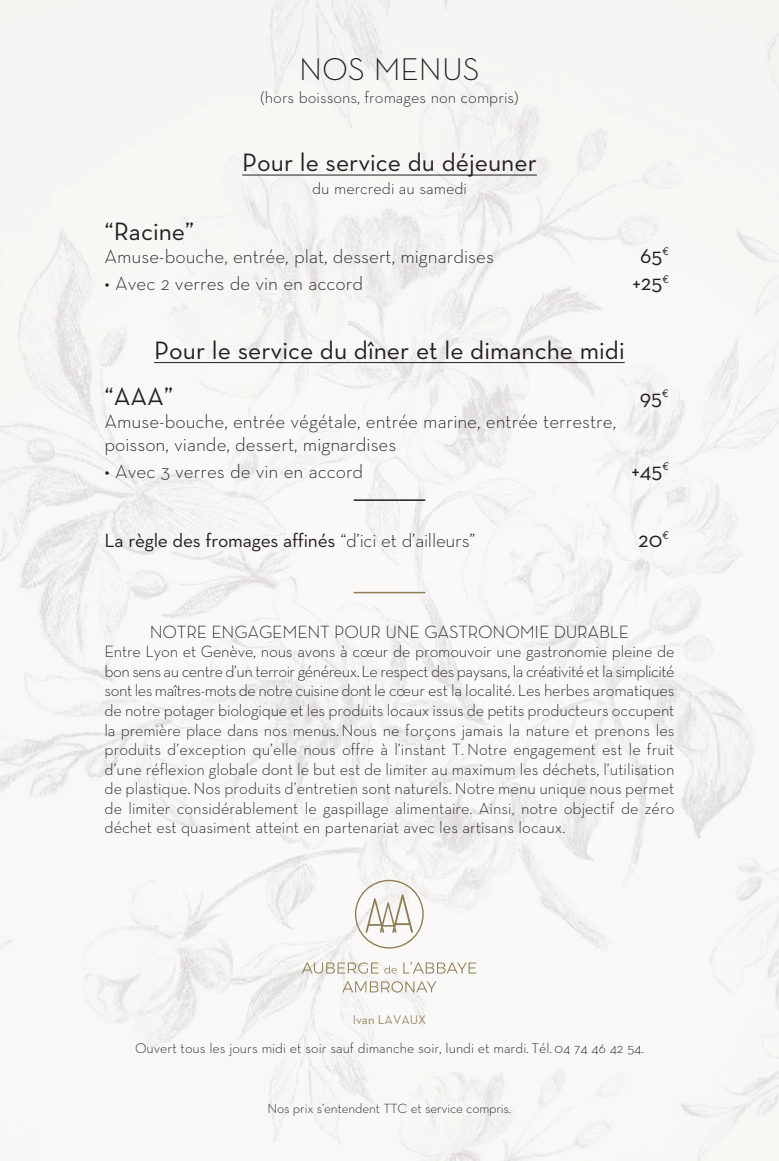
<style>
.page{position:relative;width:779px;height:1161px;background:#fff}
.page>*{position:absolute;margin:0;border:0;box-sizing:border-box;transform-origin:0 0}
.t1{font:300 31.95px "Neutra Text";color:#231f20}
.t2{font:25.65px/45.8px "Neutra Text";color:#231f20}
.t3{font:22.35px "Neutra Text";color:#231f20}
.t4{font:300 19.5px/22.8px "Neutra Text";color:#231f20}
.t5{font:19.5px "Neutra Text";letter-spacing:-.01em;color:#231f20}
.t6{font:300 18px "Neutra Text";letter-spacing:-.01em;color:#231f20}
.t7{font:300 16.65px/19.5px "Neutra Text";color:#231f20;text-align:justify}
.t8{font:300 16.5px "Neutra Text";color:#231f20}
.t9{font:300 14.25px "Neutra Text";color:#231f20}
.t10{font:300 13.5px "Neutra Text";letter-spacing:-.01em;color:#231f20}
.t11{font:12.75px "Neutra Text";color:#988762}
.s1{font-weight:300}
</style>
<div class="page">
<img style="left:0;top:0;width:778px;height:1161px">
<hr style="left:242px;top:175px;width:294px;height:1px;background:#231f20">
<hr style="left:154px;top:362px;width:470px;height:1px;background:#231f20">
<div style="left:354px;top:880px;width:69px;height:68px;border:1px solid #8f7e55;border-radius:50%"></div>
<svg style="left:301px;top:962px;width:77px;height:11px"></svg>
<svg style="left:384px;top:966px;width:12px;height:7px"></svg>
<svg style="left:403px;top:962px;width:73px;height:11px"></svg>
<svg style="left:342px;top:981px;width:94px;height:11px"></svg>
<svg style="left:365px;top:894px;width:48px;height:38px"></svg>
<hr style="left:353px;top:592px;width:72px;height:1px;background:#8f7e55">
<hr style="left:353px;top:499px;width:72px;height:2px;background:#231f20">
<h1 class="t1" style="left:299px;top:57px;width:182px">NOS MENUS</h1>
<p class="t8" style="left:260px;top:91px;width:259px">(hors boissons, fromages non compris)</p>
<h2 class="t2" style="left:242px;top:142px;width:296px">Pour le service du déjeuner</h2>
<p class="t8" style="left:312px;top:182px;width:156px">du mercredi au samedi</p>
<h2 class="t2" style="left:104px;top:211px;width:91px">“Racine”</h2>
<p class="t4" style="left:104px;top:247px;width:390px">Amuse-bouche, entrée, plat, dessert, mignardises</p>
<h3 class="t3" style="left:639px;top:247px;width:30px">65<sup>€</sup></h3>
<p class="t4" style="left:104px;top:274px;width:260px">• Avec 2 verres de vin en accord</p>
<h3 class="t3" style="left:632px;top:274px;width:38px">+25<sup>€</sup></h3>
<h2 class="t2" style="left:104px;top:330px;width:521px;text-indent:50px">Pour le service du dîner et le dimanche midi “AAA”</h2>
<h3 class="t3" style="left:639px;top:389px;width:31px">95<sup>€</sup></h3>
<p class="t4" style="left:104px;top:411px;width:513px">Amuse-bouche, entrée végétale, entrée marine, entrée terrestre, poisson, viande, dessert, mignardises</p>
<p class="t4" style="left:104px;top:462px;width:260px">• Avec 3 verres de vin en accord</p>
<h3 class="t3" style="left:631px;top:462px;width:39px">+45<sup>€</sup></h3>
<p class="t5" style="left:104px;top:532px;width:372px">La règle des fromages affinés <span class="s1">“d’ici et d’ailleurs”</span></p>
<h3 class="t3" style="left:637px;top:530px;width:32px">20<sup>€</sup></h3>
<p class="t6" style="left:150px;top:625px;width:480px">NOTRE ENGAGEMENT POUR UNE GASTRONOMIE DURABLE</p>
<p class="t7" style="left:104px;top:643px;width:571px">Entre Lyon et Genève, nous avons à cœur de promouvoir une gastronomie pleine de bon sens au centre d’un terroir généreux. Le respect des paysans, la créativité et la simplicité sont les maîtres-mots de notre cuisine dont le cœur est la localité. Les herbes aromatiques de notre potager biologique et les produits locaux issus de petits producteurs occupent la première place dans nos menus. Nous ne forçons jamais la nature et prenons les produits d’exception qu’elle nous offre à l’instant T. Notre engagement est le fruit d’une réflexion globale dont le but est de limiter au maximum les déchets, l’utilisation de plastique. Nos produits d’entretien sont naturels. Notre menu unique nous permet de limiter considérablement le gaspillage alimentaire. Ainsi, notre objectif de zéro déchet est quasiment atteint en partenariat avec les artisans locaux.</p>
<p class="t11" style="left:352px;top:1014px;width:75px">Ivan LAVAUX</p>
<p class="t9" style="left:135px;top:1043px;width:510px">Ouvert tous les jours midi et soir sauf dimanche soir, lundi et mardi. Tél. 04 74 46 42 54.</p>
<p class="t10" style="left:267px;top:1103px;width:245px">Nos prix s’entendent TTC et service compris.</p>
</div>
